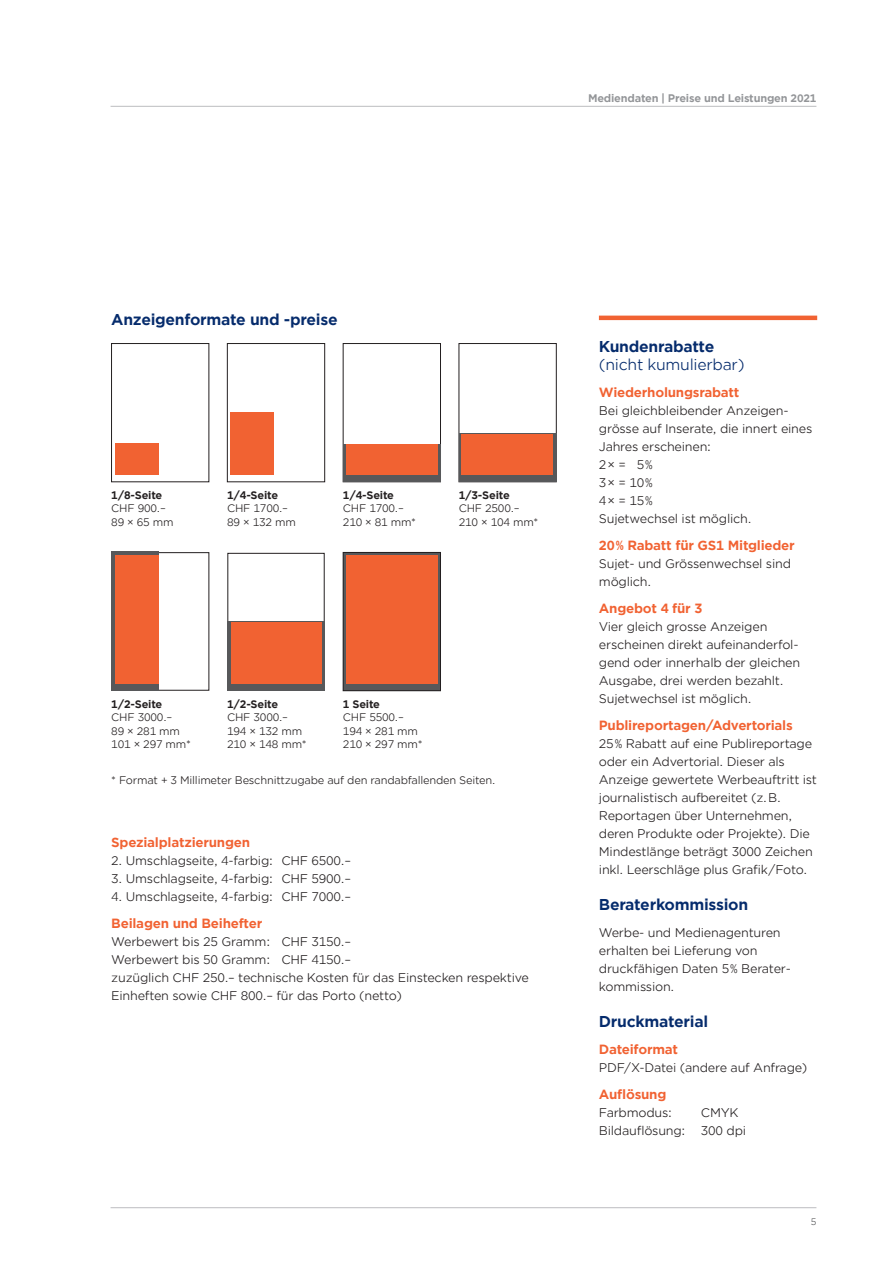
<style>
.page{position:relative;width:893px;height:1263px;background:#fff}
.page>*{position:absolute;margin:0;border:0;box-sizing:border-box;transform-origin:0 0}
.t1{font:700 15px "Gotham Office";letter-spacing:-.02em;color:#052b6c}
.t2{font:15px "Gotham Office";letter-spacing:-.02em;color:#052b6c}
.t3{font:700 12.75px "Gotham Office";letter-spacing:-.02em;color:#f16232}
.t4{font:12px/18px "Gotham Office";letter-spacing:-.02em;color:#231f20}
.t5{font:10.5px/13.5px "Gotham Office";letter-spacing:-.02em;color:#231f20}
.t6{font:700 10.5px "Gotham Office";letter-spacing:-.02em;color:#231f20}
.t7{font:700 10.5px "Gotham Office";letter-spacing:-.02em;color:#939598}
.t8{font:9px "Gotham Office";color:#57585a}
</style>
<div class="page">
<hr style="left:111px;top:106px;width:705px;height:1px;background:#bcbdc0">
<hr style="left:111px;top:1207px;width:705px;height:1px;background:#bcbdc0">
<div style="left:111px;top:552px;width:48px;height:139px;background:#57585a"></div>
<div style="left:115px;top:555px;width:44px;height:128px;background:#f16232"></div>
<div style="left:228px;top:553px;width:96px;height:137px;border:1px solid #231f20"></div>
<div style="left:227px;top:622px;width:98px;height:69px;background:#57585a"></div>
<div style="left:231px;top:622px;width:90px;height:61px;background:#f16232"></div>
<div style="left:343px;top:552px;width:97px;height:139px;background:#57585a"></div>
<div style="left:343px;top:552px;width:98px;height:139px;border:1px solid #231f20"></div>
<div style="left:346px;top:555px;width:91px;height:129px;background:#f16232"></div>
<div style="left:111px;top:343px;width:98px;height:139px;border:1px solid #231f20"></div>
<div style="left:115px;top:443px;width:44px;height:32px;background:#f16232"></div>
<div style="left:227px;top:343px;width:98px;height:139px;border:1px solid #231f20"></div>
<div style="left:230px;top:413px;width:44px;height:62px;background:#f16232"></div>
<div style="left:343px;top:343px;width:98px;height:139px;border:1px solid #231f20"></div>
<div style="left:343px;top:444px;width:97px;height:38px;background:#57585a"></div>
<div style="left:346px;top:444px;width:92px;height:31px;background:#f16232"></div>
<div style="left:459px;top:343px;width:97px;height:139px;border:1px solid #231f20"></div>
<div style="left:459px;top:434px;width:97px;height:48px;background:#57585a"></div>
<div style="left:462px;top:434px;width:91px;height:41px;background:#f16232"></div>
<hr style="left:599px;top:316px;width:218px;height:4px;background:#f16232">
<p class="t7" style="left:588px;top:91px;width:230px">Mediendaten | Preise und Leistungen 2021</p>
<p class="t1" style="left:111px;top:309px;width:228px">Anzeigenformate und -preise</p>
<p class="t6" style="left:111px;top:488px;width:53px">1/8-Seite</p>
<p class="t5" style="left:111px;top:502px;width:64px">CHF 900.–<br>89 × 65 mm</p>
<p class="t6" style="left:227px;top:488px;width:53px">1/4-Seite</p>
<p class="t5" style="left:227px;top:502px;width:70px">CHF 1700.–<br>89 × 132 mm</p>
<p class="t6" style="left:343px;top:488px;width:53px">1/4-Seite</p>
<p class="t5" style="left:343px;top:502px;width:75px">CHF 1700.–<br>210 × 81 mm*</p>
<p class="t6" style="left:459px;top:488px;width:53px">1/3-Seite</p>
<p class="t5" style="left:459px;top:502px;width:81px">CHF 2500.–<br>210 × 104 mm*</p>
<p class="t6" style="left:111px;top:697px;width:53px">1/2-Seite</p>
<p class="t5" style="left:111px;top:710px;width:81px">CHF 3000.–<br>89 × 281 mm<br>101 × 297 mm*</p>
<p class="t6" style="left:227px;top:697px;width:53px">1/2-Seite</p>
<p class="t5" style="left:227px;top:710px;width:81px">CHF 3000.–<br>194 × 132 mm<br>210 × 148 mm*</p>
<p class="t6" style="left:343px;top:697px;width:39px">1 Seite</p>
<p class="t5" style="left:343px;top:710px;width:81px">CHF 5500.–<br>194 × 281 mm<br>210 × 297 mm*</p>
<p class="t5" style="left:111px;top:773px;width:386px">* Format + 3 Millimeter Beschnittzugabe auf den randabfallenden Seiten.</p>
<p class="t3" style="left:111px;top:833px;width:140px">Spezialplatzierungen</p>
<p class="t4" style="left:111px;top:851px;width:241px">2. Umschlagseite, 4-farbig: CHF 6500.–</p>
<p class="t4" style="left:111px;top:869px;width:241px">3. Umschlagseite, 4-farbig: CHF 5900.–</p>
<p class="t4" style="left:111px;top:887px;width:241px">4. Umschlagseite, 4-farbig: CHF 7000.–</p>
<p class="t3" style="left:111px;top:914px;width:153px">Beilagen und Beihefter</p>
<p class="t4" style="left:111px;top:932px;width:419px">Werbewert bis 25 Gramm: CHF 3150.–<br>Werbewert bis 50 Gramm: CHF 4150.–<br>zuzüglich CHF 250.– technische Kosten für das Einstecken respektive Einheften sowie CHF 800.– für das Porto (netto)</p>
<p class="t1" style="left:599px;top:336px;width:117px">Kundenrabatte</p>
<p class="t2" style="left:599px;top:354px;width:147px">(nicht kumulierbar)</p>
<p class="t3" style="left:599px;top:383px;width:142px">Wiederholungsrabatt</p>
<p class="t4" style="left:599px;top:401px;width:215px">Bei gleichbleibender Anzeigen&shy;grösse auf Inserate, die innert eines<br>Jahres erscheinen:<br>2× = 5%<br>3× = 10%<br>4× = 15%<br>Sujetwechsel ist möglich.</p>
<p class="t3" style="left:599px;top:536px;width:197px">20% Rabatt für GS1 Mitglieder</p>
<p class="t4" style="left:599px;top:554px;width:194px">Sujet- und Grössenwechsel sind möglich.</p>
<p class="t3" style="left:599px;top:599px;width:105px">Angebot 4 für 3</p>
<p class="t4" style="left:599px;top:617px;width:203px">Vier gleich grosse Anzeigen erscheinen direkt aufeinanderfol&shy;gend oder innerhalb der gleichen<br>Ausgabe, drei werden bezahlt.<br>Sujetwechsel ist möglich.</p>
<p class="t3" style="left:599px;top:716px;width:195px">Publireportagen/Advertorials</p>
<p class="t4" style="left:599px;top:734px;width:220px">25% Rabatt auf eine Publireportage oder ein Advertorial. Dieser als Anzeige gewertete Werbeauftritt ist journalistisch aufbereitet (z.B.<br>Reportagen über Unternehmen, deren Produkte oder Projekte). Die Mindestlänge beträgt 3000 Zeichen inkl. Leerschläge plus Grafik/Foto.</p>
<p class="t1" style="left:599px;top:894px;width:151px">Beraterkommission</p>
<p class="t4" style="left:599px;top:923px;width:194px">Werbe- und Medienagenturen erhalten bei Lieferung von druckfähigen Daten 5% Berater&shy;kommission.</p>
<p class="t1" style="left:599px;top:1011px;width:111px">Druckmaterial</p>
<p class="t3" style="left:599px;top:1040px;width:81px">Dateiformat</p>
<p class="t4" style="left:599px;top:1058px;width:210px">PDF/X-Datei (andere auf Anfrage)</p>
<p class="t3" style="left:599px;top:1085px;width:69px">Auflösung</p>
<p class="t4" style="left:599px;top:1103px;width:75px">Farbmodus:</p>
<p class="t4" style="left:701px;top:1103px;width:39px">CMYK</p>
<p class="t4" style="left:599px;top:1121px;width:88px">Bildauflösung:</p>
<p class="t4" style="left:701px;top:1121px;width:47px">300 dpi</p>
<p class="t8" style="left:811px;top:1215px;width:7px">5</p>
</div>
